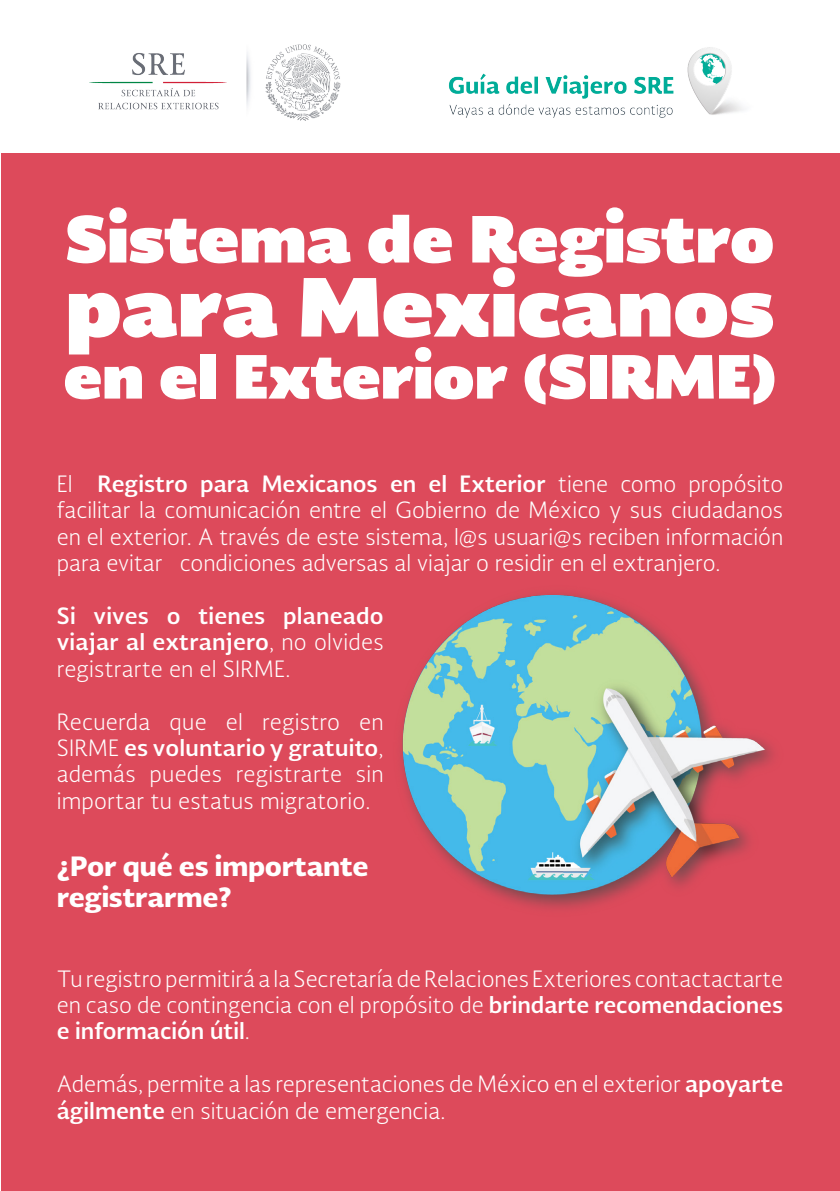
<style>
.page{position:relative;width:840px;height:1191px;background:#fff}
.page>*{position:absolute;margin:0;border:0;box-sizing:border-box;transform-origin:0 0}
.t1{font:900 78px "Soberana Sans";color:#fff}
.t2{font:900 62px "Soberana Sans";color:#fff}
.t3{font:900 58px "Soberana Sans";color:#fff}
.t4{font:900 26px/31.2px "Soberana Sans";letter-spacing:-.01em;color:#fff}
.t5{font:300 22px/26.4px "Soberana Sans";color:#fff;text-align:justify}
.t6{font:700 22px/26.4px "Soberana Sans";letter-spacing:.01em;color:#fff;text-align:justify}
.s1{font-weight:700}
.s2{font-weight:300}
</style>
<div class="page">
<div style="left:1px;top:153px;width:838px;height:1038px;background:#dd4a5b"></div>
<img style="left:401px;top:593px;width:373px;height:316px">
<img style="left:90px;top:44px;width:654px;height:76px">
<p class="t2" style="left:66px;top:193px;width:709px">Sistema de Registro</p>
<p class="t1" style="left:65px;top:250px;width:710px">para Mexicanos</p>
<p class="t3" style="left:63px;top:334px;width:714px">en el Exterior (SIRME)</p>
<p class="t5" style="left:57px;top:470px;width:727px">El <span class="s1">Registro para Mexicanos en el Exterior</span> tiene como propósito facilitar la comunicación entre el Gobierno de México y sus ciudadanos en el exterior. A través de este sistema, l@s usuari@s reciben información para evitar condiciones adversas al viajar o residir en el extranjero.</p>
<p class="t6" style="left:57px;top:602px;width:328px">Si vives o tienes planeado viajar al extranjero<span class="s2">, no olvides registrarte en el SIRME.</span></p>
<p class="t5" style="left:57px;top:707px;width:328px">Recuerda que el registro en SIRME <span class="s1">es voluntario y gratuito</span>, además puedes registrarte sin importar tu estatus migratorio.</p>
<p class="t4" style="left:57px;top:849px;width:313px">¿Por qué es importante registrarme?</p>
<p class="t5" style="left:57px;top:964px;width:727px">Tu registro permitirá a la Secretaría de Relaciones Exteriores contactactarte en caso de contingencia con el propósito de <span class="s1">brindarte recomendaciones e información útil</span>.</p>
<p class="t5" style="left:57px;top:1070px;width:727px">Además, permite a las representaciones de México en el exterior <span class="s1">apoyarte ágilmente</span> en situación de emergencia.</p>
</div>
